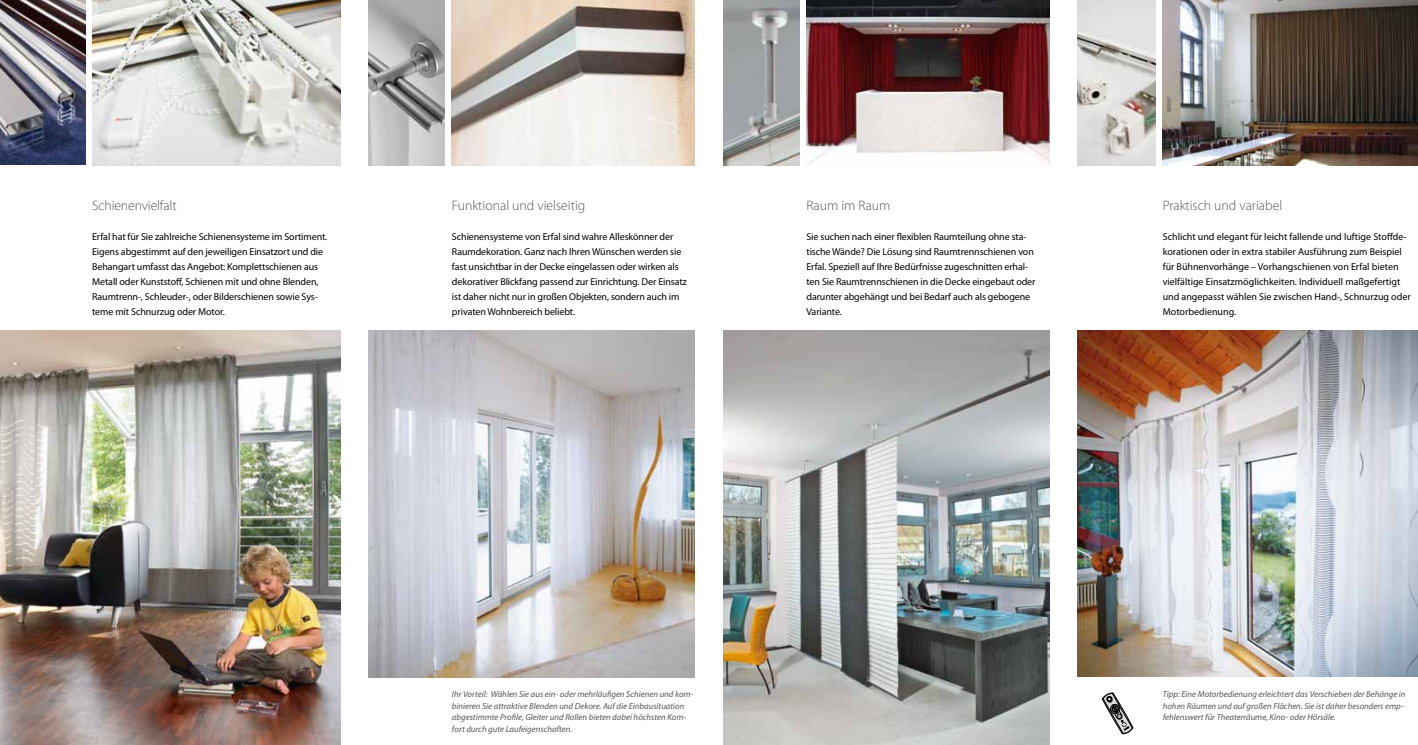
<style>
.page{position:relative;width:1418px;height:745px;background:#fff}
.page>*{position:absolute;margin:0;border:0;box-sizing:border-box;transform-origin:0 0}
.t1{font:300 13.75px "Myriad Pro";color:#565656}
.t2{font:10px/15px "Myriad Pro";letter-spacing:-.01em;color:#000}
.t3{font:italic 8.75px/11.4px "Myriad Pro";color:#565656}
</style>
<div class="page">
<img style="left:723px;top:330px;width:326px;height:414px">
<img style="left:0;top:330px;width:340px;height:414px">
<img style="left:0;top:0;width:85px;height:164px">
<img style="left:92px;top:0;width:248px;height:165px">
<img style="left:1162px;top:0;width:255px;height:165px">
<img style="left:1077px;top:330px;width:340px;height:346px">
<img style="left:369px;top:330px;width:325px;height:347px">
<img style="left:452px;top:0;width:242px;height:165px">
<img style="left:723px;top:0;width:76px;height:165px">
<img style="left:369px;top:0;width:76px;height:165px">
<img style="left:1077px;top:0;width:78px;height:165px">
<img style="left:806px;top:0;width:243px;height:165px">
<svg style="left:1102px;top:692px;width:31px;height:41px"></svg>
<h1 class="t1" style="left:92px;top:197px;width:86px">Schienenvielfalt</h1>
<p class="t2" style="left:92px;top:229px;width:237px">Erfal hat für Sie zahlreiche Schienensysteme im Sortiment.<br>Eigens abgestimmt auf den jeweiligen Einsatzort und die Behangart umfasst das Angebot: Komplettschienen aus Metall oder Kunststoff, Schienen mit und ohne Blenden, Raumtrenn-, Schleuder-, oder Bilderschienen sowie Sys&shy;teme mit Schnurzug oder Motor.</p>
<h1 class="t1" style="left:452px;top:197px;width:135px">Funktional und vielseitig</h1>
<p class="t2" style="left:452px;top:229px;width:236px">Schienensysteme von Erfal sind wahre Alleskönner der Raumdekoration. Ganz nach Ihren Wünschen werden sie fast unsichtbar in der Decke eingelassen oder wirken als dekorativer Blickfang passend zur Einrichtung. Der Einsatz ist daher nicht nur in großen Objekten, sondern auch im privaten Wohnbereich beliebt.</p>
<h1 class="t1" style="left:806px;top:197px;width:86px">Raum im Raum</h1>
<p class="t2" style="left:806px;top:229px;width:230px">Sie suchen nach einer flexiblen Raumteilung ohne sta&shy;tische Wände? Die Lösung sind Raumtrennschienen von Erfal. Speziell auf Ihre Bedürfnisse zugeschnitten erhal&shy;ten Sie Raumtrennschienen in die Decke eingebaut oder darunter abgehängt und bei Bedarf auch als gebogene Variante.</p>
<h1 class="t1" style="left:1162px;top:197px;width:121px">Praktisch und variabel</h1>
<p class="t2" style="left:1162px;top:229px;width:249px">Schlicht und elegant für leicht fallende und luftige Stoffde&shy;korationen oder in extra stabiler Ausführung zum Beispiel für Bühnenvorhänge – Vorhangschienen von Erfal bieten vielfältige Einsatzmöglichkeiten. Individuell maßgefertigt und angepasst wählen Sie zwischen Hand-, Schnurzug oder Motorbedienung.</p>
<p class="t3" style="left:452px;top:688px;width:243px">Ihr Vorteil: Wählen Sie aus ein- oder mehrläufigen Schienen und kom&shy;binieren Sie attraktive Blenden und Dekore. Auf die Einbausituation abgestimmte Profile, Gleiter und Rollen bieten dabei höchsten Kom&shy;fort durch gute Laufeigenschaften.</p>
<p class="t3" style="left:1162px;top:688px;width:244px">Tipp: Eine Motorbedienung erleichtert das Verschieben der Behänge in hohen Räumen und auf großen Flächen. Sie ist daher besonders emp&shy;fehlenswert für Theaterräume, Kino- oder Hörsäle.</p>
</div>
